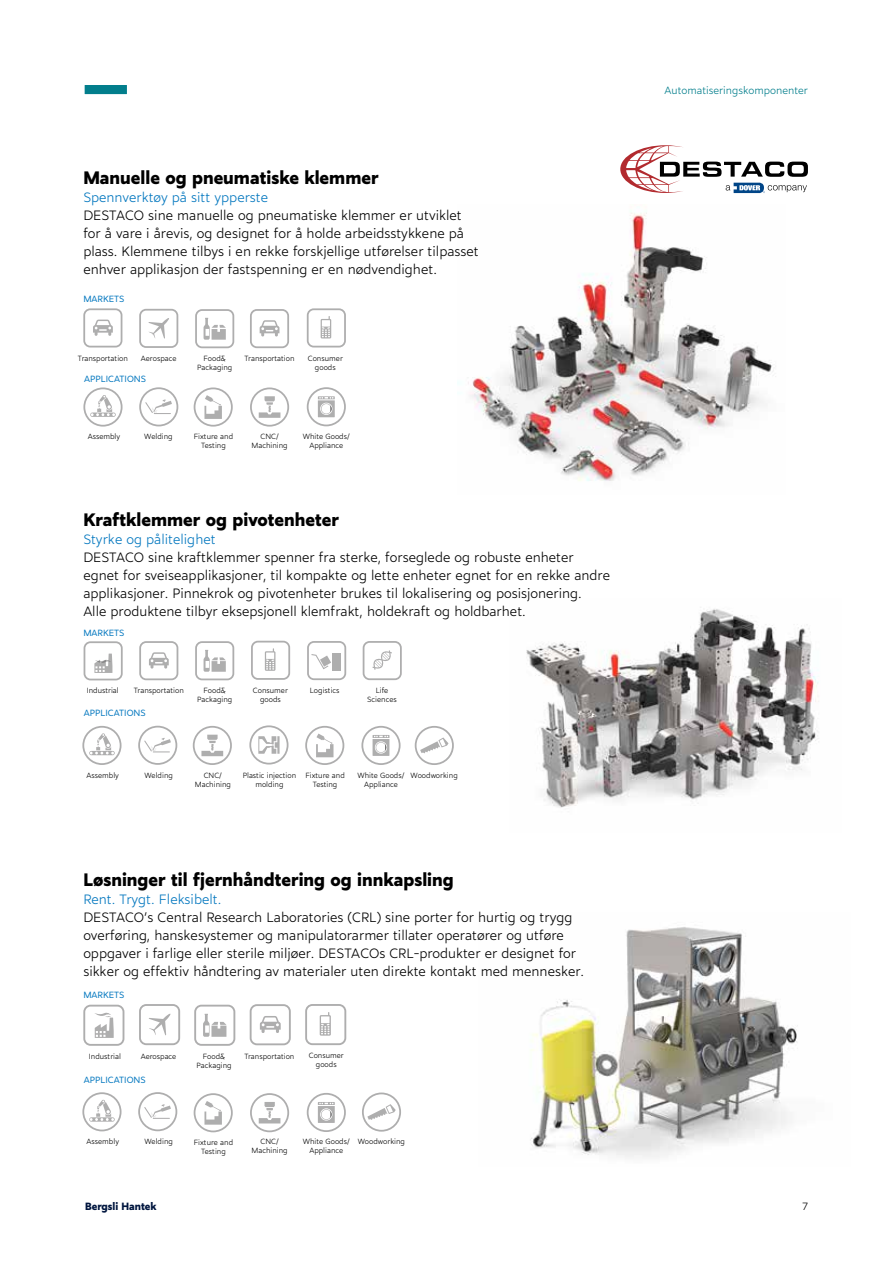
<style>
.page{position:relative;width:893px;height:1263px;background:#fff}
.page>*{position:absolute;margin:0;border:0;box-sizing:border-box;transform-origin:0 0}
.t1{font:700 18px "Marcher Alt";color:#000}
.t2{font:300 13.5px/18px "Marcher Alt";color:#000}
.t3{font:300 13.5px "Marcher Alt";color:#0377bf}
.t4{font:300 10.5px "Marcher Alt";color:#027e8c}
.t5{font:700 10.5px "Marcher Alt";color:#01163f}
.t6{font:300 10.5px "Marcher Alt";color:#000}
.t7{font:9px "Marcher Alt";color:#0377bf}
.t8{font:300 7.5px/9px "Marcher Alt";color:#000;text-align:center}
</style>
<div class="page">
<img style="left:457px;top:212px;width:319px;height:269px">
<div style="left:85px;top:85px;width:42px;height:9px;background:#027e8c"></div>
<svg style="left:148px;top:318px;width:21px;height:21px"></svg>
<div style="left:139px;top:309px;width:39px;height:39px;border:2px solid #5e5d5e;border-radius:6px"></div>
<svg style="left:93px;top:320px;width:20px;height:16px"></svg>
<div style="left:83px;top:308px;width:39px;height:39px;border:2px solid #5e5d5e;border-radius:6px"></div>
<div style="left:307px;top:308px;width:39px;height:39px;border:2px solid #5e5d5e;border-radius:6px"></div>
<svg style="left:321px;top:316px;width:10px;height:22px"></svg>
<div style="left:83px;top:387px;width:40px;height:40px;border:2px solid #5e5d5e;border-radius:50%"></div>
<svg style="left:90px;top:395px;width:26px;height:22px"></svg>
<svg style="left:259px;top:396px;width:21px;height:22px"></svg>
<div style="left:250px;top:387px;width:39px;height:40px;border:2px solid #5e5d5e;border-radius:50%"></div>
<svg style="left:145px;top:399px;width:27px;height:15px"></svg>
<div style="left:139px;top:387px;width:39px;height:39px;border:2px solid #5e5d5e;border-radius:50%"></div>
<svg style="left:260px;top:320px;width:19px;height:17px"></svg>
<div style="left:250px;top:309px;width:39px;height:39px;border:2px solid #5e5d5e;border-radius:6px"></div>
<div style="left:195px;top:309px;width:39px;height:39px;border:2px solid #5e5d5e;border-radius:6px"></div>
<svg style="left:204px;top:395px;width:18px;height:24px"></svg>
<div style="left:194px;top:387px;width:39px;height:40px;border:2px solid #5e5d5e;border-radius:50%"></div>
<svg style="left:318px;top:396px;width:17px;height:21px"></svg>
<div style="left:307px;top:387px;width:39px;height:39px;border:2px solid #5e5d5e;border-radius:50%"></div>
<img style="left:526px;top:609px;width:293px;height:199px">
<div style="left:251px;top:641px;width:39px;height:39px;border:2px solid #5e5d5e;border-radius:6px"></div>
<svg style="left:265px;top:648px;width:10px;height:23px"></svg>
<svg style="left:149px;top:652px;width:20px;height:17px"></svg>
<div style="left:139px;top:641px;width:39px;height:39px;border:2px solid #5e5d5e;border-radius:6px"></div>
<div style="left:84px;top:641px;width:39px;height:39px;border:2px solid #5e5d5e;border-radius:6px"></div>
<svg style="left:204px;top:650px;width:22px;height:22px"></svg>
<div style="left:195px;top:641px;width:39px;height:39px;border:2px solid #5e5d5e;border-radius:6px"></div>
<div style="left:333px;top:662px;width:8px;height:9px;background:#aeaeae"></div>
<div style="left:333px;top:653px;width:8px;height:8px;background:#aeaeae"></div>
<svg style="left:311px;top:654px;width:20px;height:15px"></svg>
<div style="left:307px;top:641px;width:39px;height:39px;border:2px solid #5e5d5e;border-radius:6px"></div>
<svg style="left:372px;top:650px;width:20px;height:20px"></svg>
<div style="left:363px;top:641px;width:39px;height:39px;border:2px solid #5e5d5e;border-radius:6px"></div>
<svg style="left:94px;top:654px;width:18px;height:19px"></svg>
<div style="left:82px;top:726px;width:40px;height:39px;border:2px solid #5e5d5e;border-radius:50%"></div>
<svg style="left:89px;top:733px;width:26px;height:22px"></svg>
<svg style="left:144px;top:738px;width:27px;height:14px"></svg>
<div style="left:138px;top:726px;width:39px;height:39px;border:2px solid #5e5d5e;border-radius:50%"></div>
<svg style="left:258px;top:736px;width:22px;height:18px"></svg>
<div style="left:249px;top:725px;width:39px;height:39px;border:2px solid #5e5d5e;border-radius:50%"></div>
<svg style="left:316px;top:733px;width:17px;height:24px"></svg>
<div style="left:305px;top:726px;width:39px;height:39px;border:2px solid #5e5d5e;border-radius:50%"></div>
<svg style="left:373px;top:735px;width:16px;height:21px"></svg>
<div style="left:361px;top:726px;width:40px;height:39px;border:2px solid #5e5d5e;border-radius:50%"></div>
<svg style="left:201px;top:735px;width:22px;height:21px"></svg>
<div style="left:193px;top:726px;width:39px;height:39px;border:2px solid #5e5d5e;border-radius:50%"></div>
<svg style="left:420px;top:737px;width:28px;height:16px"></svg>
<div style="left:415px;top:726px;width:39px;height:39px;border:2px solid #5e5d5e;border-radius:50%"></div>
<img style="left:530px;top:927px;width:268px;height:231px">
<svg style="left:259px;top:1102px;width:21px;height:21px"></svg>
<div style="left:250px;top:1093px;width:39px;height:39px;border:2px solid #5e5d5e;border-radius:50%"></div>
<div style="left:82px;top:1092px;width:40px;height:39px;border:2px solid #5e5d5e;border-radius:50%"></div>
<svg style="left:89px;top:1099px;width:26px;height:23px"></svg>
<svg style="left:144px;top:1104px;width:27px;height:15px"></svg>
<div style="left:138px;top:1092px;width:39px;height:39px;border:2px solid #5e5d5e;border-radius:50%"></div>
<svg style="left:204px;top:1101px;width:18px;height:24px"></svg>
<div style="left:194px;top:1093px;width:39px;height:39px;border:2px solid #5e5d5e;border-radius:50%"></div>
<svg style="left:260px;top:1016px;width:21px;height:17px"></svg>
<div style="left:250px;top:1004px;width:41px;height:41px;border:2px solid #5e5d5e;border-radius:6px"></div>
<div style="left:305px;top:1004px;width:41px;height:41px;border:2px solid #5e5d5e;border-radius:6px"></div>
<svg style="left:320px;top:1012px;width:11px;height:24px"></svg>
<svg style="left:94px;top:1012px;width:20px;height:26px"></svg>
<div style="left:83px;top:1005px;width:41px;height:41px;border:2px solid #5e5d5e;border-radius:6px"></div>
<svg style="left:203px;top:1014px;width:23px;height:23px"></svg>
<div style="left:194px;top:1005px;width:41px;height:41px;border:2px solid #5e5d5e;border-radius:6px"></div>
<svg style="left:149px;top:1013px;width:22px;height:22px"></svg>
<div style="left:139px;top:1004px;width:41px;height:41px;border:2px solid #5e5d5e;border-radius:6px"></div>
<svg style="left:318px;top:1102px;width:17px;height:21px"></svg>
<div style="left:307px;top:1093px;width:39px;height:39px;border:2px solid #5e5d5e;border-radius:50%"></div>
<svg style="left:367px;top:1104px;width:29px;height:16px"></svg>
<div style="left:362px;top:1092px;width:39px;height:40px;border:2px solid #5e5d5e;border-radius:50%"></div>
<svg style="left:204px;top:318px;width:22px;height:22px"></svg>
<svg style="left:620px;top:145px;width:188px;height:48px"></svg>
<h1 class="t1" style="left:83px;top:163px;width:297px">Manuelle og pneumatiske klemmer</h1>
<p class="t3" style="left:83px;top:187px;width:186px">Spennverktøy på sitt ypperste</p>
<p class="t2" style="left:83px;top:205px;width:397px">DESTACO sine manuelle og pneumatiske klemmer er utviklet for å vare i årevis, og designet for å holde arbeidsstykkene på plass. Klemmene tilbys i en rekke forskjellige utførelser tilpasset enhver applikasjon der fastspenning er en nødvendighet.</p>
<p class="t7" style="left:83px;top:292px;width:42px">MARKETS</p>
<p class="t8" style="left:78px;top:353px;width:52px">Transportation</p>
<p class="t8" style="left:197px;top:353px;width:37px">Food&amp;<br>Packaging</p>
<p class="t8" style="left:141px;top:353px;width:37px">Aerospace</p>
<p class="t8" style="left:244px;top:353px;width:52px">Transportation</p>
<p class="t7" style="left:84px;top:372px;width:63px">APPLICATIONS</p>
<p class="t8" style="left:308px;top:353px;width:37px">Consumer goods</p>
<p class="t8" style="left:88px;top:431px;width:34px">Assembly</p>
<p class="t8" style="left:144px;top:431px;width:30px">Welding</p>
<p class="t8" style="left:194px;top:431px;width:41px">Fixture and<br>Testing</p>
<p class="t8" style="left:251px;top:431px;width:38px">CNC/<br>Machining</p>
<p class="t8" style="left:303px;top:431px;width:48px">White Goods/<br>Appliance</p>
<h1 class="t1" style="left:83px;top:505px;width:257px">Kraftklemmer og pivotenheter</h1>
<p class="t3" style="left:83px;top:529px;width:134px">Styrke og pålitelighet</p>
<p class="t2" style="left:83px;top:547px;width:528px">DESTACO sine kraftklemmer spenner fra sterke, forseglede og robuste enheter egnet for sveiseapplikasjoner, til kompakte og lette enheter egnet for en rekke andre applikasjoner. Pinnekrok og pivotenheter brukes til lokalisering og posisjonering.<br>Alle produktene tilbyr eksepsjonell klemfrakt, holdekraft og holdbarhet.</p>
<p class="t7" style="left:83px;top:626px;width:42px">MARKETS</p>
<p class="t8" style="left:87px;top:685px;width:34px">Industrial</p>
<p class="t8" style="left:134px;top:685px;width:52px">Transportation</p>
<p class="t7" style="left:84px;top:706px;width:63px">APPLICATIONS</p>
<p class="t8" style="left:197px;top:685px;width:37px">Food&amp;<br>Packaging</p>
<p class="t8" style="left:253px;top:685px;width:37px">Consumer goods</p>
<p class="t8" style="left:310px;top:685px;width:31px">Logistics</p>
<p class="t8" style="left:367px;top:685px;width:31px">Life<br>Sciences</p>
<p class="t8" style="left:87px;top:770px;width:34px">Assembly</p>
<p class="t8" style="left:144px;top:770px;width:30px">Welding</p>
<p class="t8" style="left:195px;top:770px;width:38px">CNC/<br>Machining</p>
<p class="t8" style="left:243px;top:770px;width:55px">Plastic injection molding</p>
<p class="t8" style="left:305px;top:770px;width:41px">Fixture and<br>Testing</p>
<p class="t8" style="left:358px;top:770px;width:48px">White Goods/<br>Appliance</p>
<p class="t8" style="left:411px;top:770px;width:49px">Woodworking</p>
<h1 class="t1" style="left:83px;top:865px;width:372px">Løsninger til fjernhåndtering og innkapsling</h1>
<p class="t3" style="left:83px;top:889px;width:140px">Rent. Trygt. Fleksibelt.</p>
<p class="t2" style="left:83px;top:907px;width:502px">DESTACO’s Central Research Laboratories (CRL) sine porter for hurtig og trygg overføring, hanskesystemer og manipulatorarmer tillater operatører og utføre oppgaver i farlige eller sterile miljøer. DESTACOs CRL-produkter er designet for sikker og effektiv håndtering av materialer uten direkte kontakt med mennesker.</p>
<p class="t7" style="left:83px;top:988px;width:42px">MARKETS</p>
<p class="t8" style="left:89px;top:1051px;width:34px">Industrial</p>
<p class="t8" style="left:197px;top:1051px;width:37px">Food&amp;<br>Packaging</p>
<p class="t8" style="left:309px;top:1050px;width:37px">Consumer goods</p>
<p class="t8" style="left:141px;top:1051px;width:37px">Aerospace</p>
<p class="t8" style="left:244px;top:1051px;width:52px">Transportation</p>
<p class="t7" style="left:84px;top:1072px;width:63px">APPLICATIONS</p>
<p class="t8" style="left:87px;top:1136px;width:34px">Assembly</p>
<p class="t8" style="left:144px;top:1136px;width:30px">Welding</p>
<p class="t8" style="left:194px;top:1137px;width:41px">Fixture and<br>Testing</p>
<p class="t8" style="left:252px;top:1137px;width:38px">CNC/<br>Machining</p>
<p class="t8" style="left:309px;top:1137px;width:97px;text-align:left;text-indent:-6px">White Goods/ Woodworking<br>Appliance</p>
<p class="t4" style="left:664px;top:82px;width:145px">Automatiseringskomponenter</p>
<p class="t5" style="left:85px;top:1198px;width:73px">Bergsli Hantek</p>
<p class="t6" style="left:803px;top:1198px;width:7px">7</p>
</div>
